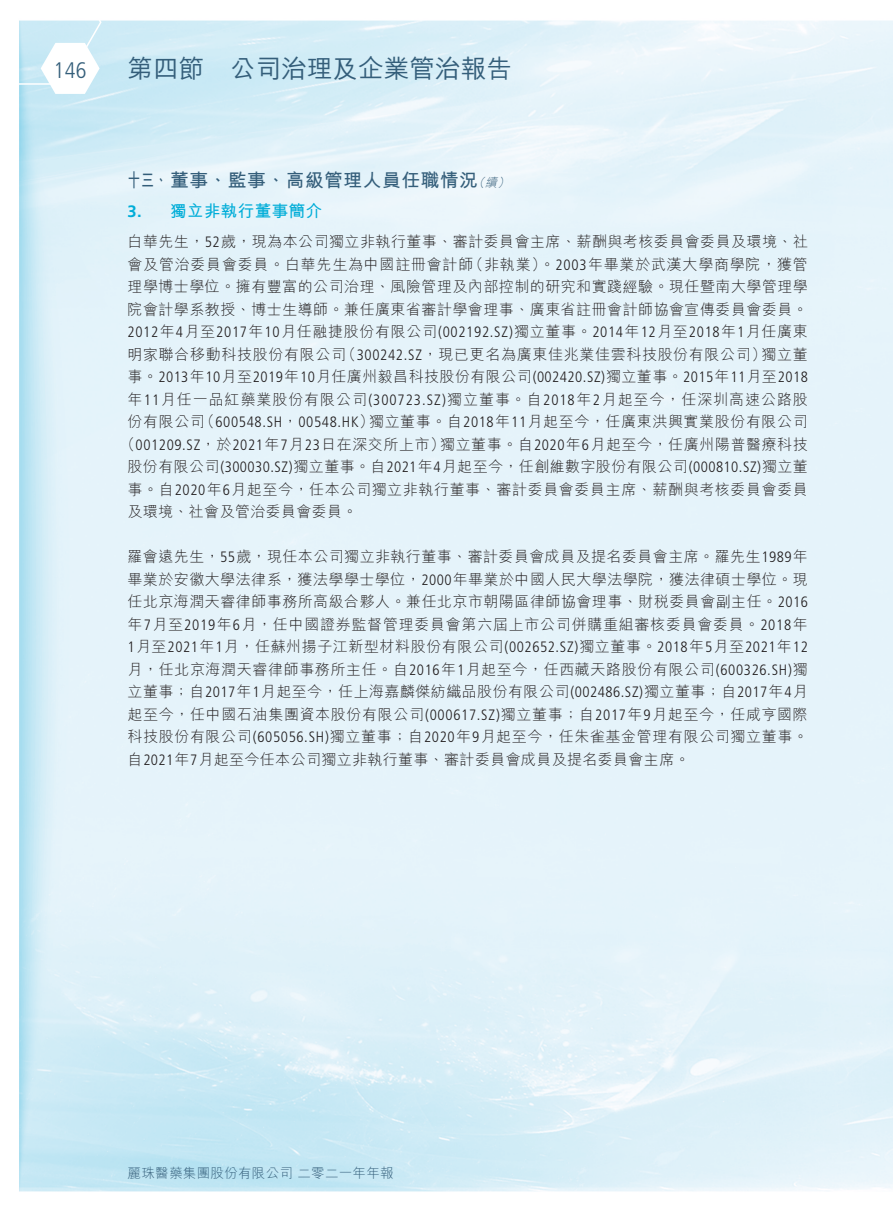
<style>
.page{position:relative;width:893px;height:1212px;background:#fff}
.page>*{position:absolute;margin:0;border:0;box-sizing:border-box;transform-origin:0 0}
.t1{font:500 25.5px "M Hei HK";letter-spacing:.005em;color:#345e7a}
.t2{font:300 condensed 22.5px "Frutiger LT Std";color:#345e7a}
.t3{font:700 18.75px "M Hei HK";letter-spacing:.03em;color:#345e7a;scale:.7 1}
.t4{font:700 16.5px "M Hei HK";letter-spacing:.03em;color:#00add8}
.t5{font:300 15px/22.5px "M Hei HK";letter-spacing:.04em;color:#231f20;text-align:justify}
.t6{font:300 condensed 15px "Frutiger LT Std";letter-spacing:.04em;color:#231f20}
.t7{font:300 15px "M Hei HK";letter-spacing:.06em;color:#231f20}
.t8{font:300 13.5px "M Hei HK";letter-spacing:.025em;color:#345e7a}
.s1{font-weight:300;font-style:italic;font-size:12px}
.s2{font-family:"Frutiger LT Std"}
.s3{font-family:"Frutiger LT Std";font-stretch:condensed}
.s4{font-family:"M Hei HK";font-stretch:normal}
</style>
<div class="page">
<svg style="left:19px;top:20px;width:83px;height:74px"></svg>
<h2 class="t2" style="left:54px;top:58px;width:35px">146</h2>
<h1 class="t1" style="left:128px;top:50px;width:386px">第四節 公司治理及企業管治報告</h1>
<p class="t3" style="left:128px;top:166px;width:551px">十三、董事、監事、高級管理人員任職情況<span class="s1">（續）</span></p>
<p class="t4" style="left:128px;top:199px;width:196px"><span class="s2">3.</span> 獨立非執行董事簡介</p>
<p class="t5" style="left:128px;top:230px;width:682px">白華先生，<span class="s3">52</span>歲，現為本公司獨立非執行董事、審計委員會主席、薪酬與考核委員會委員及環境、社會及管治委員會委員。白華先生為中國註冊會計師（非執業）。<span class="s3">2003</span>年畢業於武漢大學商學院，獲管理學博士學位。擁有豐富的公司治理、風險管理及內部控制的研究和實踐經驗。現任暨南大學管理學院會計學系教授、博士生導師。兼任廣東省審計學會理事、廣東省註冊會計師協會宣傳委員會委員。</p>
<p class="t6" style="left:128px;top:323px;width:682px">2012<span class="s4">年</span>4<span class="s4">月至</span>2017<span class="s4">年</span>10<span class="s4">月任融捷股份有限公司</span>(002192.SZ)<span class="s4">獨立董事。</span>2014<span class="s4">年</span>12<span class="s4">月至</span>2018<span class="s4">年</span>1<span class="s4">月任廣東</span></p>
<p class="t5" style="left:128px;top:343px;width:682px">明家聯合移動科技股份有限公司（<span class="s3">300242.SZ</span>，現已更名為廣東佳兆業佳雲科技股份有限公司）獨立董</p>
<p class="t6" style="left:128px;top:368px;width:682px"><span class="s4">事。</span>2013<span class="s4">年</span>10<span class="s4">月至</span>2019<span class="s4">年</span>10<span class="s4">月任廣州毅昌科技股份有限公司</span>(002420.SZ)<span class="s4">獨立董事。</span>2015<span class="s4">年</span>11<span class="s4">月至</span>2018</p>
<p class="t7" style="left:128px;top:391px;width:682px">年<span class="s3">11</span>月任一品紅藥業股份有限公司<span class="s3">(300723.SZ)</span>獨立董事。自<span class="s3">2018</span>年<span class="s3">2</span>月起至今，任深圳高速公路股</p>
<p class="t5" style="left:128px;top:410px;width:682px">份有限公司（<span class="s3">600548.SH</span>，<span class="s3">00548.HK</span>）獨立董事。自<span class="s3">2018</span>年<span class="s3">11</span>月起至今，任廣東洪興實業股份有限公司</p>
<p class="t5" style="left:120px;top:433px;width:689px">（<span class="s3">001209.SZ</span>，於<span class="s3">2021</span>年<span class="s3">7</span>月<span class="s3">23</span>日在深交所上市）獨立董事。自<span class="s3">2020</span>年<span class="s3">6</span>月起至今，任廣州陽普醫療科技</p>
<p class="t5" style="left:128px;top:455px;width:682px">股份有限公司<span class="s3">(300030.SZ)</span>獨立董事。自<span class="s3">2021</span>年<span class="s3">4</span>月起至今，任創維數字股份有限公司<span class="s3">(000810.SZ)</span>獨立董</p>
<p class="t5" style="left:127px;top:478px;width:682px">事。自<span class="s3">2020</span>年<span class="s3">6</span>月起至今，任本公司獨立非執行董事、審計委員會委員主席、薪酬與考核委員會委員</p>
<p class="t5" style="left:127px;top:500px;width:232px">及環境、社會及管治委員會委員。</p>
<p class="t5" style="left:127px;top:545px;width:682px">羅會遠先生，<span class="s3">55</span>歲，現任本公司獨立非執行董事、審計委員會成員及提名委員會主席。羅先生<span class="s3">1989</span>年畢業於安徽大學法律系，獲法學學士學位，<span class="s3">2000</span>年畢業於中國人民大學法學院，獲法律碩士學位。現任北京海潤天睿律師事務所高級合夥人。兼任北京市朝陽區律師協會理事、財稅委員會副主任。<span class="s3">2016</span>年<span class="s3">7</span>月至<span class="s3">2019</span>年<span class="s3">6</span>月，任中國證券監督管理委員會第六屆上市公司併購重組審核委員會委員。<span class="s3">2018</span>年<span class="s3">1</span>月至<span class="s3">2021</span>年<span class="s3">1</span>月，任蘇州揚子江新型材料股份有限公司<span class="s3">(002652.SZ)</span>獨立董事。<span class="s3">2018</span>年<span class="s3">5</span>月至<span class="s3">2021</span>年<span class="s3">12</span>月，任北京海潤天睿律師事務所主任。自<span class="s3">2016</span>年<span class="s3">1</span>月起至今，任西藏天路股份有限公司<span class="s3">(600326.SH)</span>獨立董事；自<span class="s3">2017</span>年<span class="s3">1</span>月起至今，任上海嘉麟傑紡織品股份有限公司<span class="s3">(002486.SZ)</span>獨立董事；自<span class="s3">2017</span>年<span class="s3">4</span>月起至今，任中國石油集團資本股份有限公司<span class="s3">(000617.SZ)</span>獨立董事；自<span class="s3">2017</span>年<span class="s3">9</span>月起至今，任咸亨國際科技股份有限公司<span class="s3">(605056.SH)</span>獨立董事；自<span class="s3">2020</span>年<span class="s3">9</span>月起至今，任朱雀基金管理有限公司獨立董事。自<span class="s3">2021</span>年<span class="s3">7</span>月起至今任本公司獨立非執行董事、審計委員會成員及提名委員會主席。</p>
<p class="t8" style="left:128px;top:1166px;width:268px">麗珠醫藥集團股份有限公司二零二一年年報</p>
</div>
